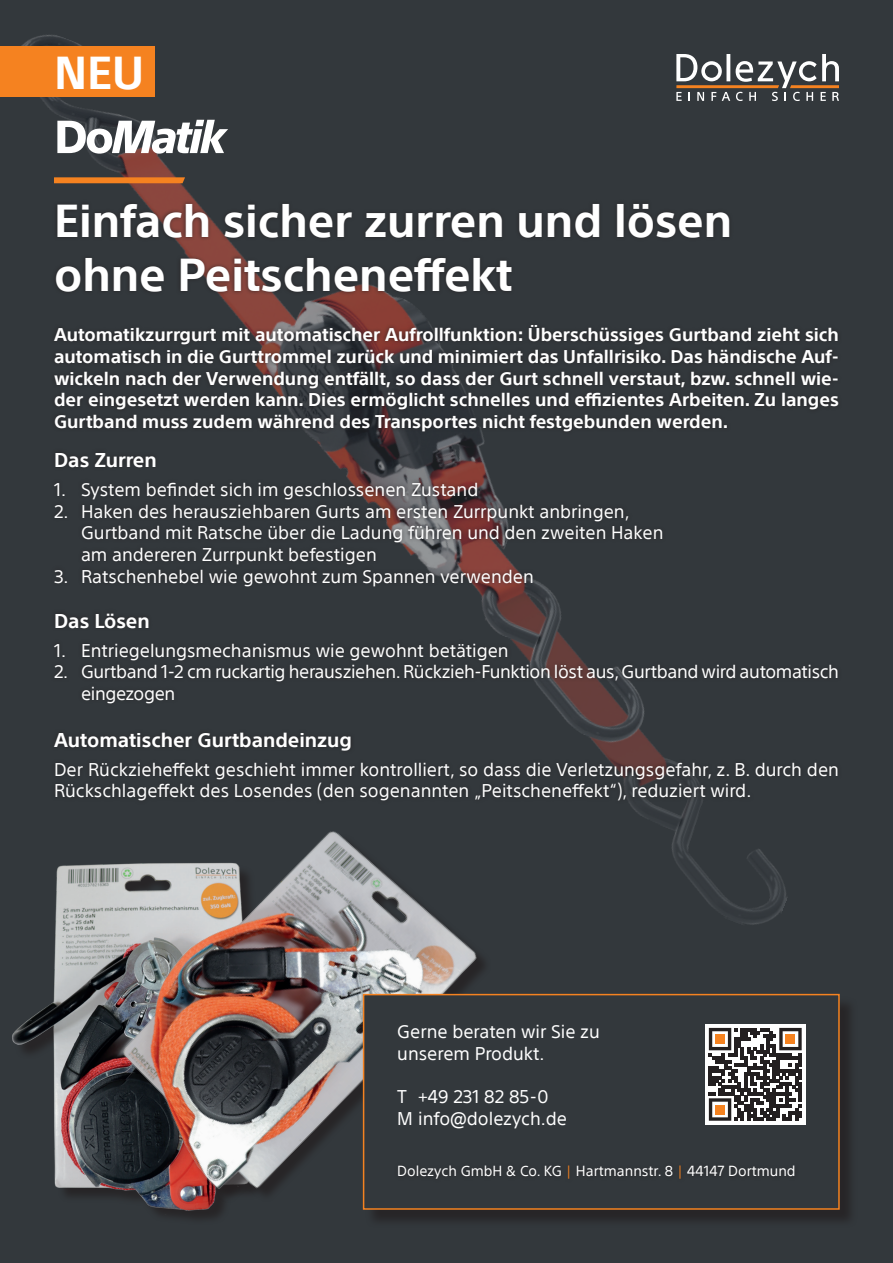
<style>
.page{position:relative;width:893px;height:1263px;background:#33383c}
.page>*{position:absolute;margin:0;border:0;box-sizing:border-box;transform-origin:0 0}
.t1{font:700 45px/54px "SST";color:#fff}
.t2{font:700 19.5px "SST";color:#fff}
.t3{font:18px/21.6px "SST";color:#fff}
.t4{font:700 18px/21.6px "SST";color:#fff;text-align:justify}
.t5{font:18px/21.6px "SST";letter-spacing:-.02em;color:#fff}
.t6{font:14.25px "SST";color:#fff}
.s1{color:#f58220}
</style>
<div class="page">
<img style="left:0;top:35px;width:788px;height:890px">
<div style="left:50px;top:449px;width:792px;height:356px;background:#231f20;opacity:.75"></div>
<div style="left:50px;top:321px;width:792px;height:114px;background:#231f20;opacity:.75"></div>
<div style="left:52px;top:199px;width:682px;height:97px;background:#231f20;opacity:.75"></div>
<img style="left:0;top:857px;width:68px;height:338px">
<img style="left:68px;top:792px;width:445px;height:427px">
<svg style="left:54px;top:177px;width:131px;height:6px"></svg>
<div style="left:365px;top:996px;width:493px;height:232px;background:#231f20;opacity:.75"></div>
<div style="left:363px;top:994px;width:477px;height:216px;background:#33383c;border:2px solid #f58220"></div>
<div style="left:705px;top:1024px;width:100px;height:100px;background:#fff"></div>
<svg style="left:709px;top:1028px;width:93px;height:93px"></svg>
<div style="left:715px;top:1034px;width:10px;height:10px;background:#f58220"></div>
<div style="left:786px;top:1034px;width:9px;height:10px;background:#f58220"></div>
<div style="left:715px;top:1105px;width:10px;height:9px;background:#f58220"></div>
<svg style="left:676px;top:54px;width:163px;height:47px"></svg>
<svg style="left:57px;top:120px;width:171px;height:34px"></svg>
<div style="left:0;top:46px;width:155px;height:50px;background:#f58220"></div>
<h1 class="t1" style="left:54px;top:45px;width:92px">NEU</h1>
<h1 class="t1" style="left:54px;top:193px;width:680px">Einfach sicher zurren und lösen ohne Peitscheneffekt</h1>
<p class="t4" style="left:54px;top:324px;width:786px">Automatikzurrgurt mit automatischer Aufrollfunktion: Überschüssiges Gurtband zieht sich automatisch in die Gurttrommel zurück und minimiert das Unfallrisiko. Das händische Auf&shy;wickeln nach der Verwendung entfällt, so dass der Gurt schnell verstaut, bzw. schnell wie&shy;der eingesetzt werden kann. Dies ermöglicht schnelles und effizientes Arbeiten. Zu langes Gurtband muss zudem während des Transportes nicht festgebunden werden.</p>
<p class="t2" style="left:54px;top:448px;width:104px">Das Zurren</p>
<p class="t3" style="left:54px;top:479px;width:426px">1. System befindet sich im geschlossenen Zustand</p>
<p class="t3" style="left:81px;top:500px;width:584px;text-indent:-27px">2. Haken des herausziehbaren Gurts am ersten Zurrpunkt anbringen,<br>Gurtband mit Ratsche über die Ladung führen und den zweiten Haken am andereren Zurrpunkt befestigen</p>
<p class="t3" style="left:54px;top:565px;width:481px">3. Ratschenhebel wie gewohnt zum Spannen verwenden</p>
<p class="t2" style="left:54px;top:609px;width:97px">Das Lösen</p>
<p class="t3" style="left:54px;top:639px;width:456px">1. Entriegelungsmechanismus wie gewohnt betätigen</p>
<p class="t5" style="left:81px;top:661px;width:759px;text-indent:-27px">2. Gurtband 1-2 cm ruckartig herausziehen. Rückzieh-Funktion löst aus, Gurtband wird automatisch eingezogen</p>
<p class="t2" style="left:54px;top:728px;width:300px">Automatischer Gurtbandeinzug</p>
<p class="t3" style="left:54px;top:758px;width:786px">Der Rückzieheffekt geschieht immer kontrolliert, so dass die Verletzungsgefahr, z. B. durch den<br>Rückschlageffekt des Losendes (den sogenannten „Peitscheneffekt“), reduziert wird.</p>
<p class="t3" style="left:397px;top:1021px;width:204px">Gerne beraten wir Sie zu unserem Produkt.</p>
<p class="t3" style="left:397px;top:1085px;width:171px">T +49 231 82 85-0<br>M info@dolezych.de</p>
<p class="t6" style="left:397px;top:1163px;width:400px">Dolezych GmbH &amp; Co. KG <span class="s1">|</span> Hartmannstr. 8 <span class="s1">|</span> 44147 Dortmund</p>
</div>
